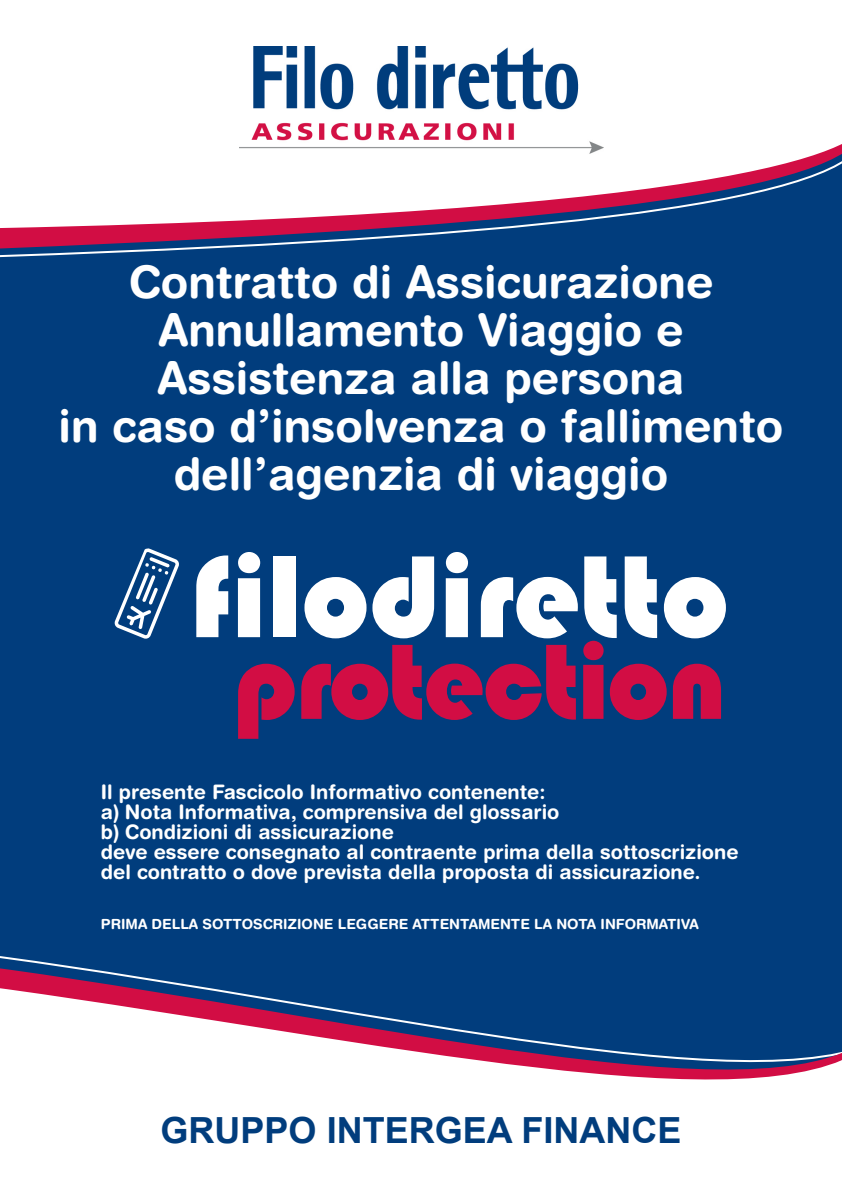
<style>
.page{position:relative;width:842px;height:1191px;background:#fff}
.page>*{position:absolute;margin:0;border:0;box-sizing:border-box;transform-origin:0 0}
.t1{font:121px "Bauhaus 93";color:#fff}
.t2{font:110.8px "Bauhaus 93";letter-spacing:-.02em;color:#d20d44}
.t3{font:700 45px/48px "Helvetica Rounded LT Std";color:#fff;text-align:center}
.t4{font:700 36px "Arial";color:#013d7d}
.t5{font:700 20px/20px "Helvetica Rounded LT Std";color:#fff}
.t6{font:700 14px "Helvetica Rounded LT Std";color:#fff}
</style>
<div class="page">
<div style="left:0;top:268px;width:842px;height:636px;background:#013d7d"></div>
<div style="left:0;top:904px;width:842px;height:13px;background:#013d7d"></div>
<svg style="left:0;top:917px;width:842px;height:163px;fill:#013d7d"></svg>
<div style="left:0;top:260px;width:842px;height:8px;background:#013d7d"></div>
<svg style="left:0;top:144px;width:842px;height:116px"></svg>
<div style="left:234px;top:30px;width:380px;height:147px;background:#fff"></div>
<img style="left:239px;top:47px;width:364px;height:107px">
<svg style="left:114px;top:548px;width:66px;height:91px"></svg>
<h3 class="t3" style="left:59px;top:257px;width:726px">Contratto di Assicurazione<br>Annullamento Viaggio e<br>Assistenza alla persona<br>in caso d’insolvenza o fallimento dell’agenzia di viaggio</h3>
<h1 class="t1" style="left:190px;top:528px;width:540px">filodiretto</h1>
<h2 class="t2" style="left:233px;top:619px;width:495px">protection</h2>
<p class="t5" style="left:101px;top:781px;width:639px">Il presente Fascicolo Informativo contenente:<br>a) Nota Informativa, comprensiva del glossario<br>b) Condizioni di assicurazione<br>deve essere consegnato al contraente prima della sottoscrizione del contratto o dove prevista della proposta di assicurazione.</p>
<p class="t6" style="left:101px;top:915px;width:599px">PRIMA DELLA SOTTOSCRIZIONE LEGGERE ATTENTAMENTE LA NOTA INFORMATIVA</p>
<h3 class="t4" style="left:161px;top:1106px;width:522px">GRUPPO INTERGEA FINANCE</h3>
</div>
